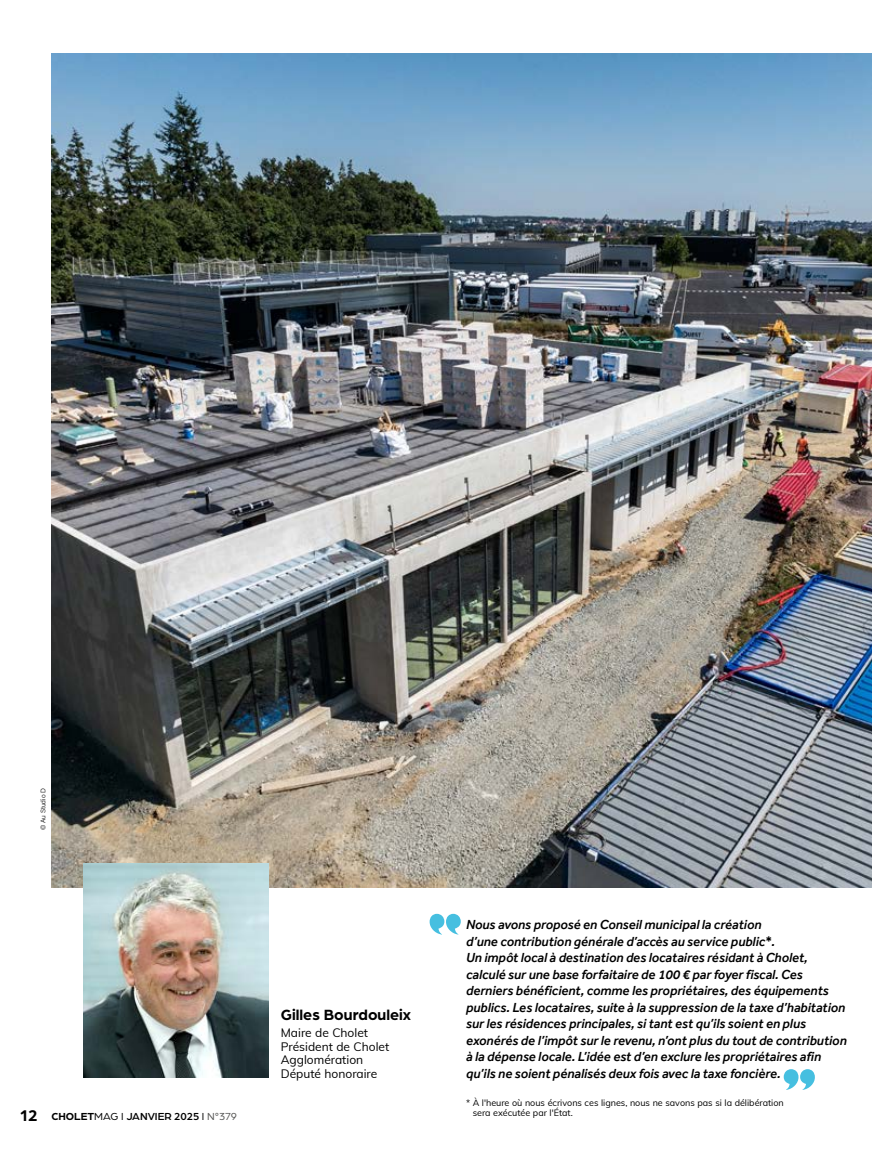
<style>
.page{position:relative;width:872px;height:1149px;background:#fff}
.page>*{position:absolute;margin:0;border:0;box-sizing:border-box;transform-origin:0 0}
.t1{font:700 15.75px "Arboria";color:#000}
.t2{font:italic 500 13.5px/16.5px "Effra";color:#000}
.t3{font:12px/13.5px "Muli";color:#000}
.t4{font:500 10.8px "Arboria";color:#000}
.t5{font:9px/10.5px "Muli";color:#000}
.t6{font:300 6.75px "Acumin Pro";color:#000}
.s1{font-weight:700;font-size:16.5px}
.s2{font-weight:700}
.s3{font-weight:400}
.s4{font-weight:400;color:#575756}
</style>
<div class="page">
<img style="left:51px;top:54px;width:821px;height:833px">
<svg style="left:429px;top:913px;width:32px;height:21px"></svg>
<svg style="left:783px;top:1069px;width:32px;height:20px"></svg>
<img style="left:84px;top:863px;width:184px;height:213px">
<p class="t6" style="left:38px;top:829px;width:43px;rotate:-90deg">© Au Studio D</p>
<p class="t4" style="left:20px;top:1108px;width:219px"><span class="s1">12</span> <span class="s2">CHOLET</span><span class="s3">MAG I</span> JANVIER 2025 <span class="s3">I</span> <span class="s4">N°379</span></p>
<p class="t1" style="left:281px;top:1003px;width:132px">Gilles Bourdouleix</p>
<p class="t3" style="left:281px;top:1025px;width:110px">Maire de Cholet<br>Président de Cholet<br>Agglomération<br>Député honoraire</p>
<p class="t2" style="left:466px;top:916px;width:382px">Nous avons proposé en Conseil municipal la création<br>d’une contribution générale d’accès au service public*.<br>Un impôt local à destination des locataires résidant à Cholet, calculé sur une base forfaitaire de 100 € par foyer fiscal. Ces derniers bénéficient, comme les propriétaires, des équipements publics. Les locataires, suite à la suppression de la taxe d’habitation sur les résidences principales, si tant est qu’ils soient en plus exonérés de l’impôt sur le revenu, n’ont plus du tout de contribution à la dépense locale. L’idée est d’en exclure les propriétaires afin qu’ils ne soient pénalisés deux fois avec la taxe foncière.</p>
<p class="t5" style="left:473px;top:1096px;width:312px;text-indent:-7px">* À l'heure où nous écrivons ces lignes, nous ne savons pas si la délibération sera exécutée par l'État.</p>
</div>
